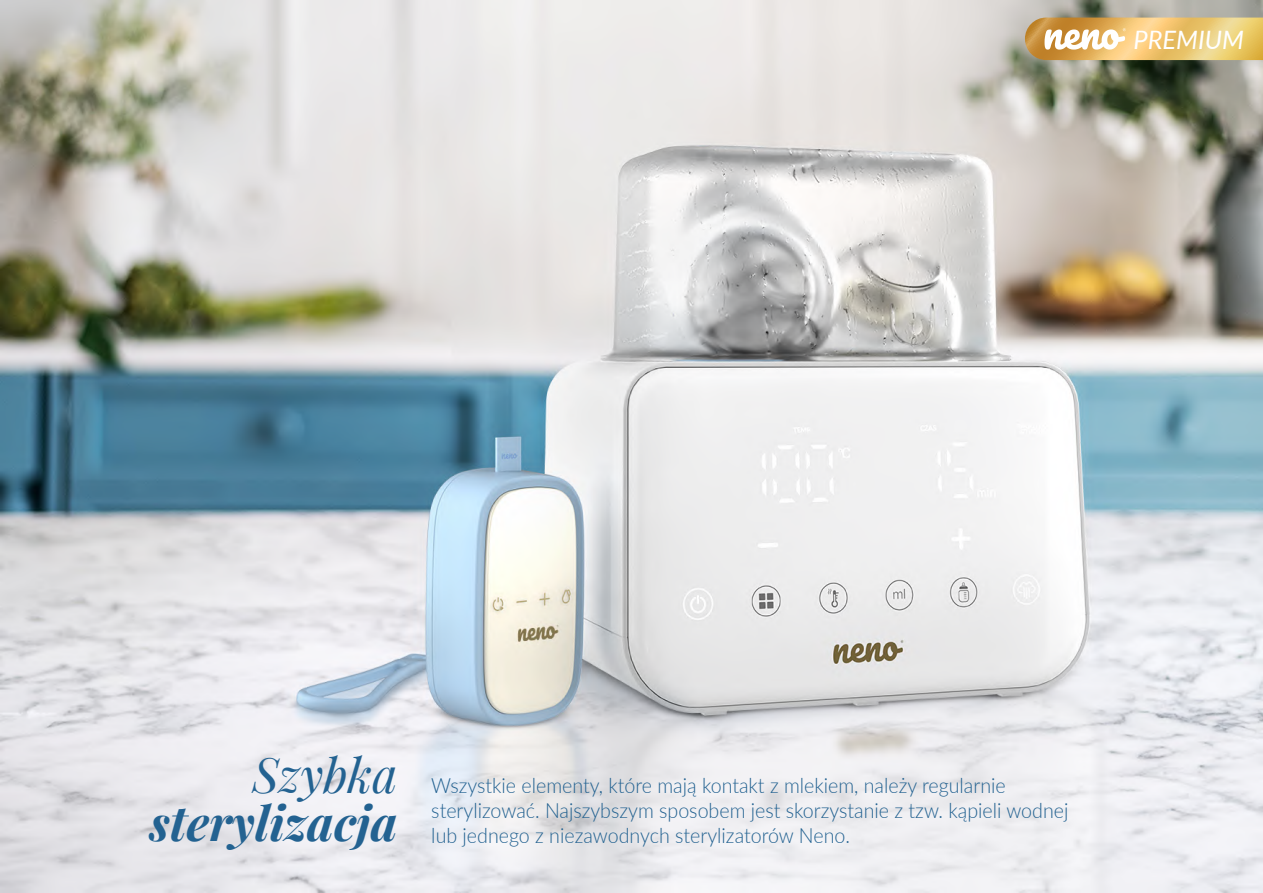
<style>
.page{position:relative;width:1263px;height:893px;background:#fff}
.page>*{position:absolute;margin:0;border:0;box-sizing:border-box;transform-origin:0 0}
.t1{font:italic 700 48px "Playfair Display";color:#236291}
.t2{font:italic 48px "Playfair Display";color:#236291}
.t3{font:italic 25.35px "Lato";color:#fff}
.t4{font:300 21px/25.2px "Lato";color:#236291;scale:.94 1}
</style>
<div class="page">
<img style="left:0;top:0;width:1263px;height:893px">
<svg style="left:1025px;top:18px;width:238px;height:42px;background:#e7c177"></svg>
<p class="t3" style="left:1133px;top:22px;width:112px">PREMIUM</p>
<h1 class="t2" style="left:252px;top:737px;width:147px">Szybka</h1>
<h1 class="t1" style="left:150px;top:784px;width:249px">sterylizacja</h1>
<p class="t4" style="left:431px;top:772px;width:679px">Wszystkie elementy, które mają kontakt z mlekiem, należy regularnie sterylizować. Najszybszym sposobem jest skorzystanie z tzw. kąpieli wodnej lub jednego z niezawodnych sterylizatorów Neno.</p>
</div>
